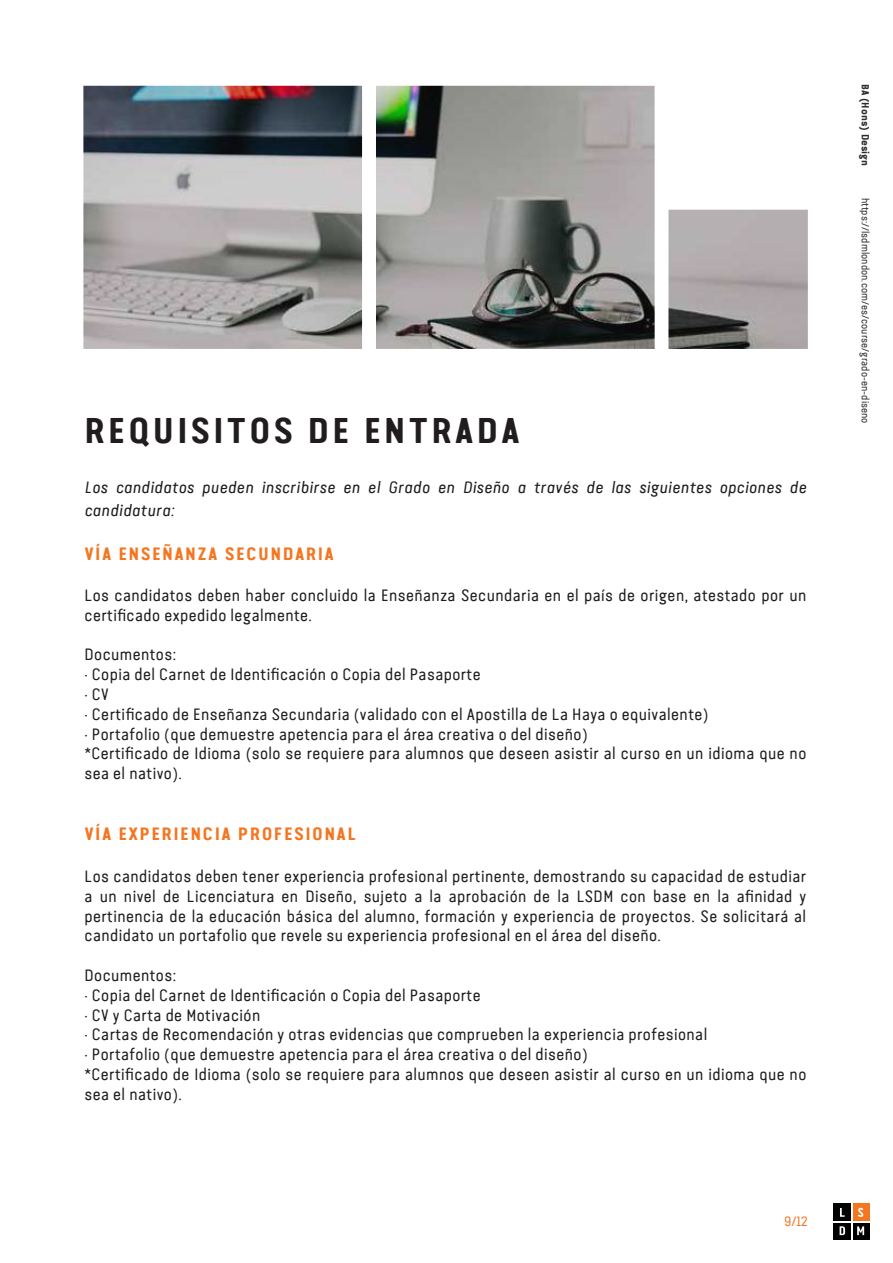
<style>
.page{position:relative;width:893px;height:1263px;background:#fff}
.page>*{position:absolute;margin:0;border:0;box-sizing:border-box;transform-origin:0 0}
.t1{font:700 36px "Van Condensed Pro";letter-spacing:.075em;color:#211d1e}
.t2{font:700 18px "Van Condensed Pro";letter-spacing:.075em;color:#f47620}
.t3{font:16.5px/19.8px "Van Condensed Pro";letter-spacing:.025em;color:#211d1e}
.t4{font:italic 16.5px/22.5px "Van Condensed Pro";letter-spacing:.025em;color:#211d1e}
.t5{font:13.5px "Van Condensed Pro";color:#f47620}
.t6{font:10.5px "Van Condensed Pro";letter-spacing:.005em;color:#2d2d2c}
.t7{font:700 10.5px "Van Condensed Pro";letter-spacing:.005em;color:#2d2d2c}
</style>
<div class="page">
<svg style="left:83px;top:86px;width:725px;height:263px;background:#9b9b9b"></svg>
<div style="left:833px;top:1203px;width:18px;height:18px;background:#000101"></div>
<svg style="left:840px;top:1208px;width:5px;height:9px"></svg>
<div style="left:833px;top:1222px;width:18px;height:17px;background:#000101"></div>
<div style="left:852px;top:1203px;width:17px;height:18px;background:#f47620"></div>
<svg style="left:858px;top:1208px;width:5px;height:9px"></svg>
<svg style="left:840px;top:1226px;width:5px;height:9px"></svg>
<div style="left:852px;top:1222px;width:17px;height:17px;background:#000101"></div>
<svg style="left:857px;top:1226px;width:7px;height:9px"></svg>
<h1 class="t1" style="left:84px;top:402px;width:437px">REQUISITOS DE ENTRADA</h1>
<p class="t4" style="left:85px;top:475px;width:723px">Los candidatos pueden inscribirse en el Grado en Diseño a través de las siguientes opciones de candidatura:</p>
<p class="t2" style="left:85px;top:539px;width:251px">VÍA ENSEÑANZA SECUNDARIA</p>
<p class="t3" style="left:85px;top:584px;width:723px">Los candidatos deben haber concluido la Enseñanza Secundaria en el país de origen, atestado por un certificado expedido legalmente.</p>
<p class="t3" style="left:85px;top:644px;width:723px">Documentos:<br>· Copia del Carnet de Identificación o Copia del Pasaporte<br>· CV<br>· Certificado de Enseñanza Secundaria (validado con el Apostilla de La Haya o equivalente)<br>· Portafolio (que demuestre apetencia para el área creativa o del diseño)<br>*Certificado de Idioma (solo se requiere para alumnos que deseen asistir al curso en un idioma que no sea el nativo).</p>
<p class="t2" style="left:85px;top:820px;width:273px">VÍA EXPERIENCIA PROFESIONAL</p>
<p class="t3" style="left:85px;top:865px;width:723px;text-align:justify">Los candidatos deben tener experiencia profesional pertinente, demostrando su capacidad de estudiar a un nivel de Licenciatura en Diseño, sujeto a la aprobación de la LSDM con base en la afinidad y pertinencia de la educación básica del alumno, formación y experiencia de proyectos. Se solicitará al candidato un portafolio que revele su experiencia profesional en el área del diseño.</p>
<p class="t3" style="left:85px;top:964px;width:723px">Documentos:<br>· Copia del Carnet de Identificación o Copia del Pasaporte<br>· CV y Carta de Motivación<br>· Cartas de Recomendación y otras evidencias que comprueben la experiencia profesional<br>· Portafolio (que demuestre apetencia para el área creativa o del diseño)<br>*Certificado de Idioma (solo se requiere para alumnos que deseen asistir al curso en un idioma que no sea el nativo).</p>
<p class="t5" style="left:784px;top:1211px;width:25px">9/12</p>
<p class="t7" style="left:874px;top:84px;width:84px;rotate:90deg">BA (Hons) Design</p>
<p class="t6" style="left:873px;top:198px;width:227px;rotate:90deg">https://lsdmlondon.com/es/course/grado-en-diseno</p>
</div>
